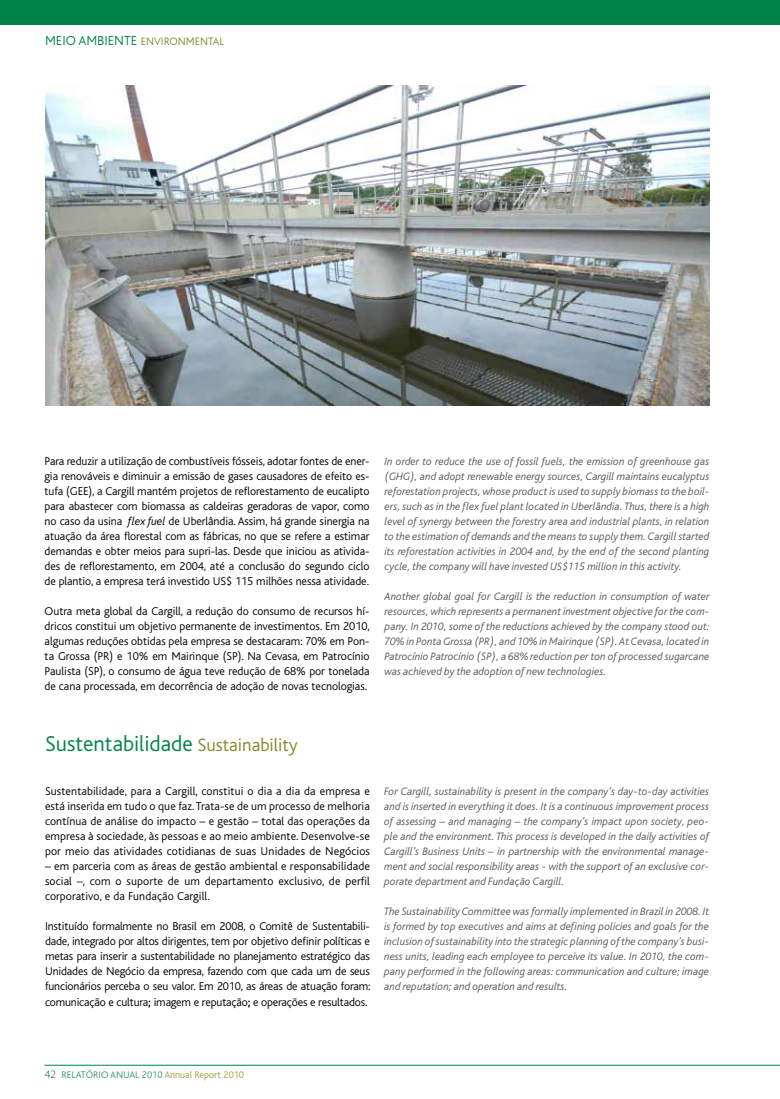
<style>
.page{position:relative;width:780px;height:1099px;background:#fff}
.page>*{position:absolute;margin:0;border:0;box-sizing:border-box;transform-origin:0 0}
.t1{font:300 22.5px "Bliss";color:#008448}
.t2{font:300 11.88px/15px "Bliss";color:#000;text-align:justify}
.t3{font:italic 300 11.25px/15px "Bliss";color:#58585a;text-align:justify}
.t4{font:300 11.25px "Bliss";color:#81892d}
.t5{font:300 10px "Bliss";color:#329865}
.s1{font-size:13.75px;color:#008448}
.s2{font-style:italic}
.s3{font-size:18.75px;color:#81892d}
.s4{font-weight:700}
.s5{font-family:"Myriad Pro";font-size:11.25px;color:#005730}
.s6{color:#99a134}
</style>
<div class="page">
<hr style="left:45px;top:1064px;width:735px;height:1px;background:#008448">
<div style="left:0;top:0;width:780px;height:25px;background:#008448"></div>
<img style="left:45px;top:86px;width:664px;height:319px">
<p class="t4" style="left:45px;top:35px;width:170px"><span class="s1">Meio ambiente</span> environmental</p>
<p class="t2" style="left:45px;top:454px;width:326px">Para reduzir a utilização de combustíveis fósseis, adotar fontes de ener&shy;gia renováveis e diminuir a emissão de gases causadores de efeito es&shy;tufa (GEE), a Cargill mantém projetos de reflorestamento de eucalipto para abastecer com biomassa as caldeiras geradoras de vapor, como no caso da usina <span class="s2">flex fuel</span> de U berlândia. Assim, há grande sinergia na atuação da área florestal com as fábricas, no que se refere a estimar demandas e obter meios para supri-las. Desde que iniciou as ativida&shy;des de reflorestamento, em 2004, até a conclusão do segundo ciclo de plantio, a empresa terá investido U S$ 115 milhões nessa atividade.</p>
<p class="t2" style="left:45px;top:604px;width:327px">Outra meta global da Cargill, a redução do consumo de recursos hí&shy;dricos constitui um objetivo permanente de investimentos. Em 2010, algumas reduções obtidas pela empresa se destacaram: 70% em Pon&shy;ta Grossa (PR) e 10% em M airinque (SP). N a Cevasa, em Patrocínio Paulista (SP), o consumo de água teve redução de 68% por tonelada de cana processada, em decorrência de adoção de novas tecnologias.</p>
<p class="t3" style="left:384px;top:454px;width:326px">In order to reduce the use of fossil fuels, the emission of greenhouse gas (GHG), and adopt renewable energy sources, Cargill maintains eucalyptus reforestation projects, whose product is used to supply biomass to the boil&shy;ers, such as in the flex fuel plant located in Uberlândia. Thus, there is a high level of synergy between the forestry area and industrial plants, in relation to the estimation of demands and the means to supply them. Cargill started its reforestation activities in 2004 and, by the end of the second planting cycle, the company will have invested US$115 million in this activity.</p>
<p class="t3" style="left:384px;top:589px;width:327px">Another global goal for Cargill is the reduction in consumption of water resources, which represents a permanent investment objective for the com&shy;pany. In 2010, some of the reductions achieved by the company stood out:<br>70% in Ponta Grossa (PR), and 10% in Mairinque (SP). At Cevasa, located in Patrocínio Patrocínio (SP), a 68% reduction per ton of processed sugarcane was achieved by the adoption of new technologies.</p>
<h1 class="t1" style="left:45px;top:731px;width:254px">Sustentabilidade <span class="s3">Sustainability</span></h1>
<p class="t2" style="left:45px;top:784px;width:326px">Sustentabilidade, para a Cargill, constitui o dia a dia da empresa e está inserida em tudo o que faz. Trata-se de um processo de melhoria contínua de análise do impacto – e gestão – total das operações da empresa à sociedade, às pessoas e ao meio ambiente. Desenvolve-se por meio das atividades cotidianas de suas U nidades de Negócios</p>
<p class="t2" style="left:45px;top:859px;width:326px">– em parceria com as áreas de gestão ambiental e responsabilidade social –, com o suporte de um departamento exclusivo, de perfil corporativo, e da Fundação Cargill.</p>
<p class="t2" style="left:45px;top:919px;width:327px">I nstituído formalmente no Brasil em 2008, o Comitê de Sustentabili&shy;dade, integrado por altos dirigentes, tem por objetivo definir políticas e metas para inserir a sustentabilidade no planejamento estratégico das U nidades de Negócio da empresa, fazendo com que cada um de seus funcionários perceba o seu valor. Em 2010, as áreas de atuação foram: comunicação e cultura<span class="s4">;</span> imagem e reputação<span class="s4">;</span> e operações e resultados.</p>
<p class="t3" style="left:384px;top:784px;width:326px">For Cargill, sustainability is present in the company’s day-to-day activities and is inserted in everything it does. It is a continuous improvement process of assessing – and managing – the company’s impact upon society, peo&shy;ple and the environment. This process is developed in the daily activities of Cargill’s Business Units – in partnership with the environmental manage&shy;ment and social responsibility areas - with the support of an exclusive cor&shy;porate department and Fundação Cargill.</p>
<p class="t3" style="left:384px;top:904px;width:326px">The Sustainability Committee was formally implemented in Brazil in 2008. It is formed by top executives and aims at defining policies and goals for the inclusion of sustainability into the strategic planning of the company’s busi&shy;ness units, leading each employee to perceive its value. In 2010, the com&shy;pany performed in the following areas: communication and culture; image and reputation; and operation and results.</p>
<p class="t5" style="left:45px;top:1069px;width:201px"><span class="s5">42</span> RELATÓRIO ANUAL 2010 <span class="s6">Annual Report 2010</span></p>
</div>
